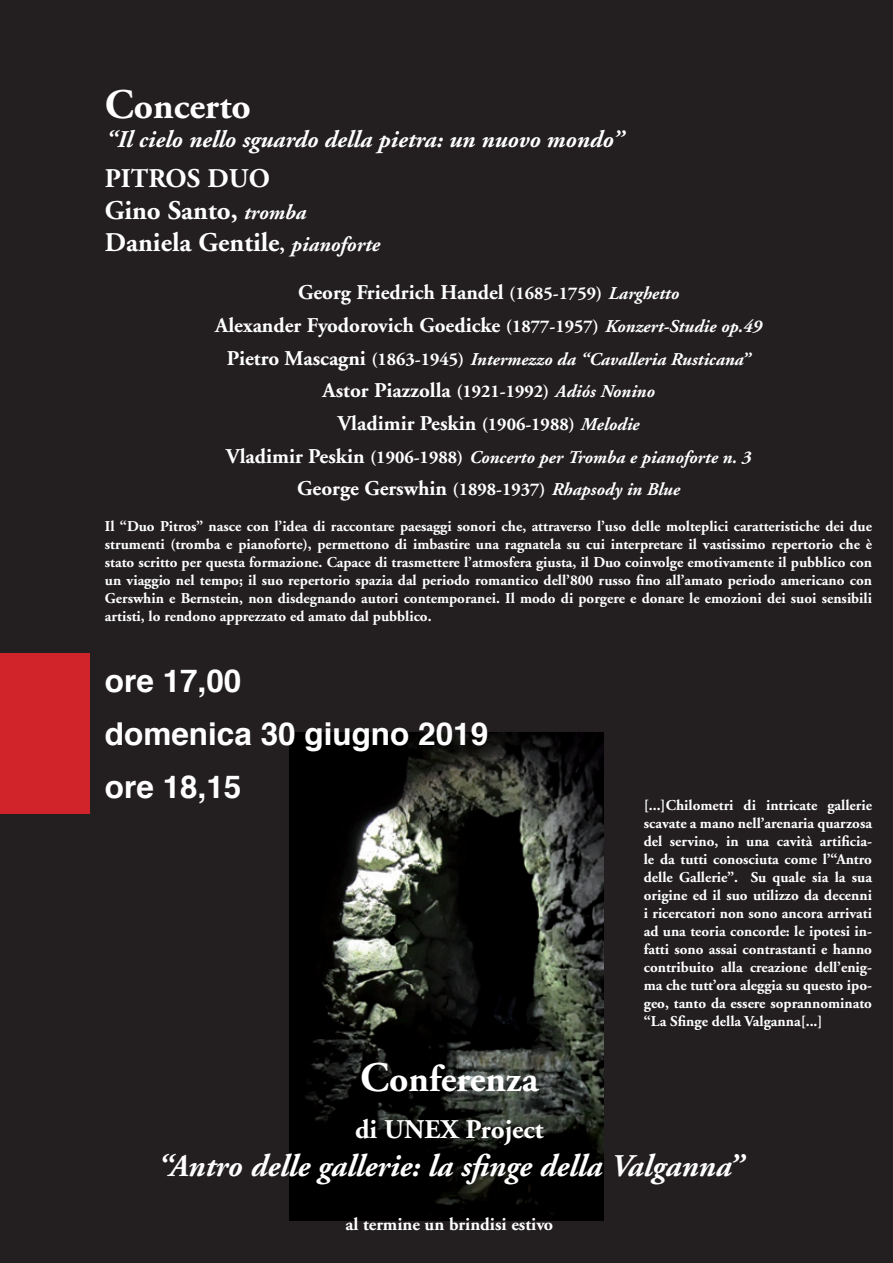
<style>
.page{position:relative;width:893px;height:1263px;background:#231f20}
.page>*{position:absolute;margin:0;border:0;box-sizing:border-box;transform-origin:0 0}
.t1{font:700 37.5px "Adobe Garamond";color:#fff}
.t2{font:italic 700 31.5px "Adobe Garamond";color:#fff}
.t3{font:700 31.5px/52.8px "Helvetica";color:#fff}
.t4{font:700 27px/32.4px "Adobe Garamond";color:#fff}
.t5{font:italic 700 24px "Adobe Garamond";color:#fff}
.t6{font:700 21px/32.7px "Adobe Garamond";color:#fff;text-align:center}
.t7{font:italic 700 18px "Adobe Garamond";color:#fff}
.t8{font:700 18px "Adobe Garamond";color:#fff}
.t9{font:700 15px/18px "Adobe Garamond";color:#fff;text-align:justify}
.s1{font-size:42px}
.s2{font-style:italic;font-size:21px}
.s3{font-size:21px}
.s4{font-size:18px}
.s5{font-style:italic;font-size:18px}
.s6{font-style:normal;font-size:21px}
.s7{font-style:normal}
</style>
<div class="page">
<div style="left:0;top:653px;width:89px;height:161px;background:#d1232a"></div>
<img style="left:290px;top:733px;width:313px;height:487px">
<h1 class="t1" style="left:105px;top:86px;width:147px"><span class="s1">C</span>oncerto</h1>
<h3 class="t5" style="left:105px;top:126px;width:520px">“Il cielo nello sguardo della pietra: un nuovo mondo”</h3>
<h3 class="t4" style="left:105px;top:162px;width:276px">PITROS DUO<br>Gino Santo, <span class="s2">tromba<br></span>Daniela Gentile<span class="s3">,</span> <span class="s2">pianoforte</span></h3>
<h3 class="t6" style="left:215px;top:276px;width:547px">Georg Friedrich Handel <span class="s4">(1685-1759)</span> <span class="s5">Larghetto<br></span>Alexander Fyodorovich Goedicke <span class="s4">(1877-1957)</span> <span class="s5">Konzert-Studie op.49</span></h3>
<p class="t7" style="left:227px;top:349px;width:525px"><span class="s6">Pietro Mascagni</span> <span class="s7">(1863-1945)</span> Intermezzo da “Cavalleria Rusticana”</p>
<h3 class="t6" style="left:322px;top:375px;width:333px">Astor Piazzolla <span class="s4">(1921-1992)</span> <span class="s5">Adiós Nonino<br></span>Vladimir Peskin <span class="s4">(1906-1988)</span> <span class="s5">Melodie</span></h3>
<p class="t7" style="left:226px;top:447px;width:526px"><span class="s6">Vladimir Peskin</span> <span class="s7">(1906-1988)</span> Concerto per Tromba e pianoforte n. 3</p>
<h3 class="t6" style="left:297px;top:473px;width:383px">George Gerswhin <span class="s4">(1898-1937)</span> <span class="s5">Rhapsody in Blue</span></h3>
<p class="t9" style="left:105px;top:517px;width:769px">Il “Duo Pitros” nasce con l’idea di raccontare paesaggi sonori che, attraverso l’uso delle molteplici caratteristiche dei due strumenti (tromba e pianoforte), permettono di imbastire una ragnatela su cui interpretare il vastissimo repertorio che è stato scritto per questa formazione. Capace di trasmettere l’atmosfera giusta, il Duo coinvolge emotivamente il pubblico con un viaggio nel tempo; il suo repertorio spazia dal periodo romantico dell’800 russo fino all’amato periodo americano con Gerswhin e Bernstein, non disdegnando autori contemporanei. Il modo di porgere e donare le emozioni dei suoi sensibili artisti, lo rendono apprezzato ed amato dal pubblico.</p>
<h2 class="t3" style="left:105px;top:655px;width:385px">ore 17,00<br>domenica 30 giugno 2019 ore 18,15</h2>
<p class="t9" style="left:644px;top:797px;width:230px">[...]Chilometri di intricate gallerie scavate a mano nell’arenaria quarzosa del servino, in una cavità artificia&shy;le da tutti conosciuta come l’“Antro delle Gallerie”. Su quale sia la sua origine ed il suo utilizzo da decenni i ricercatori non sono ancora arrivati ad una teoria concorde: le ipotesi in&shy;fatti sono assai contrastanti e hanno contribuito alla creazione dell’enig&shy;ma che tutt’ora aleggia su questo ipo&shy;geo, tanto da essere soprannominato “La Sfinge della Valganna[...]</p>
<h1 class="t1" style="left:360px;top:1058px;width:180px"><span class="s1">C</span>onferenza</h1>
<h3 class="t4" style="left:355px;top:1114px;width:190px">di UNEX Project</h3>
<h2 class="t2" style="left:156px;top:1149px;width:587px">“Antro delle gallerie: la sfinge della Valganna”</h2>
<p class="t8" style="left:345px;top:1214px;width:209px">al termine un brindisi estivo</p>
</div>
